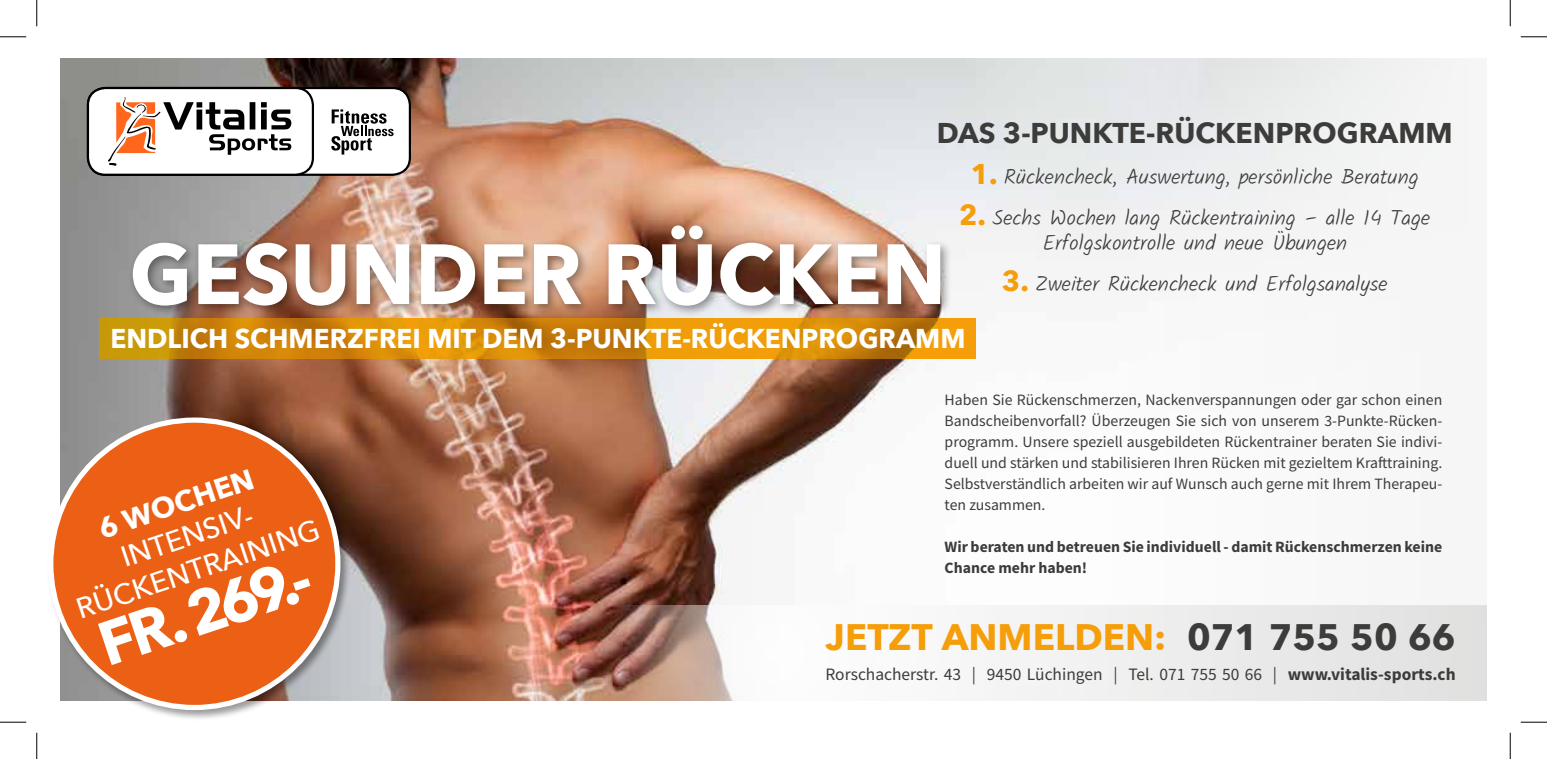
<style>
.page{position:relative;width:1547px;height:759px;background:#fff}
.page>*{position:absolute;margin:0;border:0;box-sizing:border-box;transform-origin:0 0}
.t1{font:700 84.17px "Avenir Next";color:#fff}
.t2{font:700 61.25px "Avenir Next";color:#fff}
.t3{font:700 36.75px "Avenir Next";color:#f59e09}
.t4{font:500 28.88px/34.5px "Avenir Next";color:#fff;text-align:center}
.t5{font:700 28.88px "Avenir Next";color:#fff}
.t6{font:700 28.53px "Avenir Next";color:#3c3c3b}
.t7{font:700 27.12px "Avenir Next";color:#fff}
.t8{font:300 21.18px/25.6px "Kalam";color:#3c3c3b;text-align:center}
.t9{font:17.5px "Source Sans Pro";color:#3c3c3b}
.t10{font:15.75px/21px "Source Sans Pro";color:#3c3c3b;text-align:justify}
.t11{font:700 15.75px/21px "Source Sans Pro";color:#3c3c3b}
.s1{font-family:"Avenir Next";font-weight:700;font-size:28.53px;color:#f59e09}
.s2{color:#3c3c3b}
.s3{font-weight:700}
</style>
<div class="page">
<img style="left:61px;top:59px;width:1396px;height:546px">
<svg style="left:351px;top:605px;width:1135px;height:94px"></svg>
<div style="left:128px;top:220px;width:823px;height:97px;background:#000;opacity:.4"></div>
<svg style="left:100px;top:318px;width:876px;height:40px;background:#d58b08"></svg>
<svg style="left:87px;top:87px;width:324px;height:89px"></svg>
<div style="left:46px;top:415px;width:305px;height:305px;background:#000;opacity:.4"></div>
<div style="left:51px;top:420px;width:287px;height:287px;background:#eb6015;border-radius:50%"></div>
<svg style="left:0;top:36px;width:26px;height:1px"></svg>
<svg style="left:1521px;top:36px;width:26px;height:1px"></svg>
<svg style="left:0;top:721px;width:26px;height:1px"></svg>
<svg style="left:1521px;top:721px;width:26px;height:1px"></svg>
<svg style="left:36px;top:0;width:1px;height:26px"></svg>
<svg style="left:36px;top:732px;width:1px;height:26px"></svg>
<svg style="left:1510px;top:0;width:1px;height:26px"></svg>
<svg style="left:1510px;top:732px;width:1px;height:26px"></svg>
<h3 class="t6" style="left:937px;top:108px;width:517px">DAS 3-PUNKTE-RÜCKENPROGRAMM</h3>
<h3 class="t8" style="left:971px;top:165px;width:450px"><span class="s1">1.</span> Rückencheck, Auswertung, persönliche Beratung</h3>
<h3 class="t8" style="left:959px;top:205px;width:473px"><span class="s1">2.</span> Sechs Wochen lang Rückentraining – alle 14 Tage<br>Erfolgskontrolle und neue Übungen</h3>
<h3 class="t8" style="left:1002px;top:272px;width:387px"><span class="s1">3.</span> Zweiter Rückencheck und Erfolgsanalyse</h3>
<h1 class="t1" style="left:130px;top:201px;width:818px">GESUNDER RÜCKEN</h1>
<h3 class="t7" style="left:110px;top:314px;width:856px">ENDLICH SCHMERZFREI MIT DEM 3-PUNKTE-RÜCKENPROGRAMM</h3>
<h3 class="t5" style="left:92px;top:506px;width:163px;rotate:-19deg">6 WOCHEN</h3>
<h3 class="t4" style="left:60px;top:560px;width:256px;rotate:-19deg">INTENSIV-<br>RÜCKENTRAINING</h3>
<h2 class="t2" style="left:84px;top:594px;width:222px;rotate:-18deg">FR. 269.-</h2>
<p class="t10" style="left:945px;top:388px;width:499px">Haben Sie Rückenschmerzen, Nackenverspannungen oder gar schon einen Bandscheibenvorfall? Überzeugen Sie sich von unserem 3-Punkte-Rücken&shy;programm. Unsere speziell ausgebildeten Rückentrainer beraten Sie indivi&shy;duell und stärken und stabilisieren Ihren Rücken mit gezieltem Krafttraining.<br>Selbstverständlich arbeiten wir auf Wunsch auch gerne mit Ihrem Therapeu&shy;ten zusammen.</p>
<p class="t11" style="left:945px;top:535px;width:499px">Wir beraten und betreuen Sie individuell - damit Rückenschmerzen keine<br>Chance mehr haben!</p>
<h3 class="t3" style="left:825px;top:605px;width:631px">JETZT ANMELDEN: <span class="s2">071 755 50 66</span></h3>
<p class="t9" style="left:825px;top:662px;width:631px">Rorschacherstr. 43 | 9450 Lüchingen | Tel. 071 755 50 66 | <span class="s3">www.vitalis-sports.ch</span></p>
</div>
